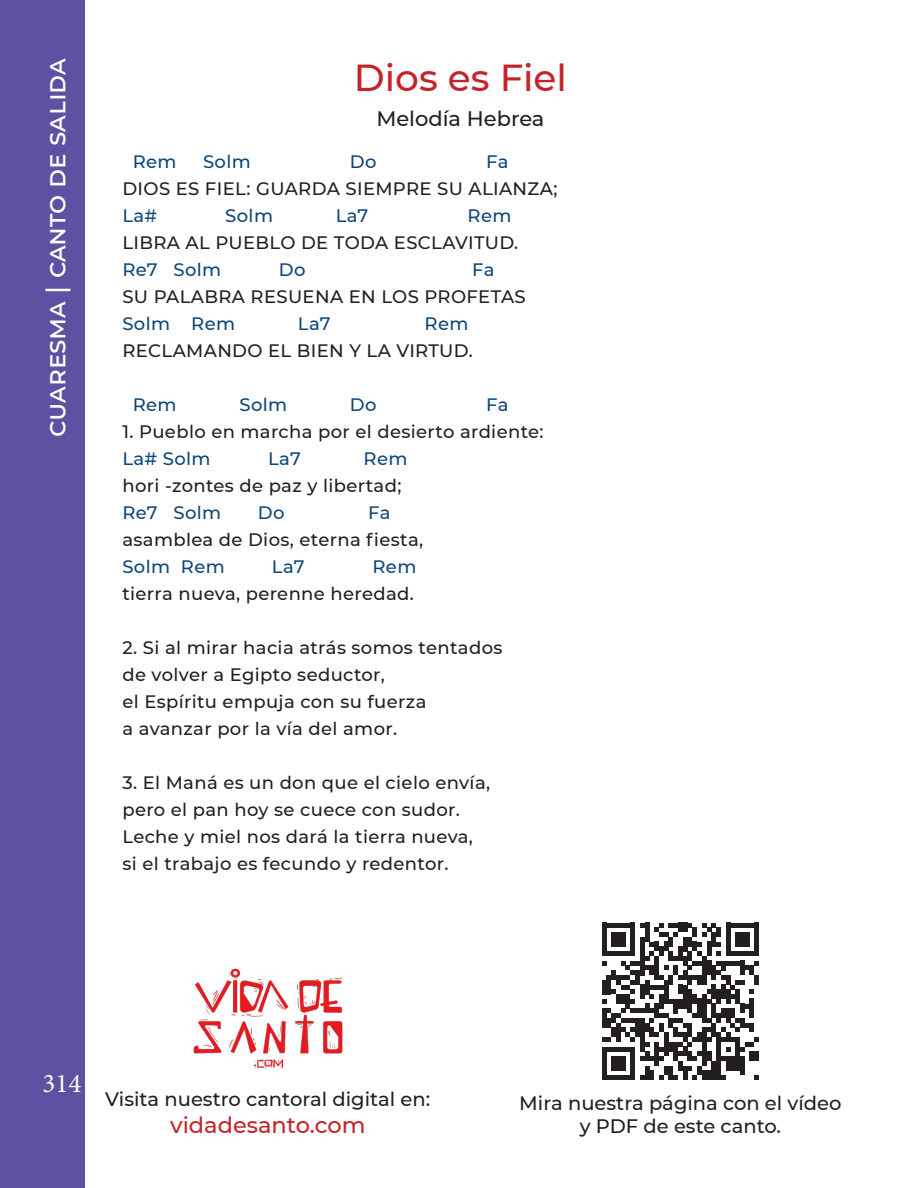
<style>
.page{position:relative;width:918px;height:1188px;background:#fff}
.page>*{position:absolute;margin:0;border:0;box-sizing:border-box;transform-origin:0 0}
.t1{font:500 37.5px "Montserrat";color:#c42429}
.t2{font:500 27px "Montserrat";letter-spacing:-.01em;color:#fff}
.t3{font:27px "Minion Pro";color:#fff}
.t4{font:500 22.5px "Montserrat";color:#c42429}
.t5{font:500 21px "Montserrat";color:#231f20}
.t6{font:500 19.5px/23.4px "Montserrat";color:#231f20;text-align:center}
.t7{font:500 18px "Montserrat";letter-spacing:.02em;color:#231f20}
.t8{font:500 18px "Montserrat";letter-spacing:.02em;color:#0d467b}
</style>
<div class="page">
<div style="left:0;top:0;width:85px;height:1188px;background:#5e51a2"></div>
<img style="left:193px;top:968px;width:150px;height:101px">
<svg style="left:602px;top:923px;width:157px;height:157px"></svg>
<p class="t2" style="left:37px;top:437px;width:381px;rotate:-90deg">cuaresma | canto de salida</p>
<p class="t1" style="left:354px;top:52px;width:215px">Dios es Fiel</p>
<p class="t5" style="left:376px;top:104px;width:170px">Melodía Hebrea</p>
<p class="t8" style="left:133px;top:149px;width:45px">Rem</p>
<p class="t8" style="left:203px;top:149px;width:49px">Solm</p>
<p class="t8" style="left:350px;top:149px;width:28px">Do</p>
<p class="t8" style="left:486px;top:149px;width:24px">Fa</p>
<p class="t7" style="left:122px;top:176px;width:437px">DIOS ES FIEL: GUARDA SIEMPRE SU ALIANZA;</p>
<p class="t8" style="left:122px;top:203px;width:36px">La#</p>
<p class="t8" style="left:225px;top:203px;width:49px">Solm</p>
<p class="t8" style="left:336px;top:203px;width:34px">La7</p>
<p class="t8" style="left:468px;top:203px;width:45px">Rem</p>
<p class="t7" style="left:122px;top:230px;width:397px">LIBRA AL PUEBLO DE TODA ESCLAVITUD.</p>
<p class="t8" style="left:122px;top:257px;width:100px">Re7 Solm</p>
<p class="t8" style="left:279px;top:257px;width:28px">Do</p>
<p class="t8" style="left:472px;top:257px;width:24px">Fa</p>
<p class="t7" style="left:122px;top:284px;width:405px">SU PALABRA RESUENA EN LOS PROFETAS</p>
<p class="t8" style="left:122px;top:311px;width:114px">Solm Rem</p>
<p class="t8" style="left:298px;top:311px;width:34px">La7</p>
<p class="t8" style="left:425px;top:311px;width:45px">Rem</p>
<p class="t7" style="left:122px;top:338px;width:352px">RECLAMANDO EL BIEN Y LA VIRTUD.</p>
<p class="t8" style="left:133px;top:392px;width:45px">Rem</p>
<p class="t8" style="left:239px;top:392px;width:49px">Solm</p>
<p class="t8" style="left:350px;top:392px;width:28px">Do</p>
<p class="t8" style="left:486px;top:392px;width:24px">Fa</p>
<p class="t7" style="left:122px;top:419px;width:423px">1. Pueblo en marcha por el desierto ardiente:</p>
<p class="t8" style="left:122px;top:446px;width:90px">La# Solm</p>
<p class="t8" style="left:268px;top:446px;width:34px">La7</p>
<p class="t8" style="left:364px;top:446px;width:45px">Rem</p>
<p class="t7" style="left:122px;top:473px;width:281px">hori -zontes de paz y libertad;</p>
<p class="t8" style="left:122px;top:500px;width:100px">Re7 Solm</p>
<p class="t8" style="left:258px;top:500px;width:28px">Do</p>
<p class="t8" style="left:368px;top:500px;width:24px">Fa</p>
<p class="t7" style="left:122px;top:527px;width:302px">asamblea de Dios, eterna fiesta,</p>
<p class="t8" style="left:122px;top:554px;width:104px">Solm Rem</p>
<p class="t8" style="left:272px;top:554px;width:34px">La7</p>
<p class="t8" style="left:373px;top:554px;width:45px">Rem</p>
<p class="t7" style="left:122px;top:581px;width:293px">tierra nueva, perenne heredad.</p>
<p class="t7" style="left:122px;top:635px;width:382px">2. Si al mirar hacia atrás somos tentados</p>
<p class="t7" style="left:122px;top:662px;width:264px">de volver a Egipto seductor,</p>
<p class="t7" style="left:122px;top:689px;width:306px">el Espíritu empuja con su fuerza</p>
<p class="t7" style="left:122px;top:716px;width:276px">a avanzar por la vía del amor.</p>
<p class="t7" style="left:122px;top:770px;width:369px">3. El Maná es un don que el cielo envía,</p>
<p class="t7" style="left:122px;top:797px;width:339px">pero el pan hoy se cuece con sudor.</p>
<p class="t7" style="left:122px;top:824px;width:352px">Leche y miel nos dará la tierra nueva,</p>
<p class="t7" style="left:122px;top:851px;width:328px">si el trabajo es fecundo y redentor.</p>
<h2 class="t3" style="left:43px;top:1065px;width:40px">314</h2>
<p class="t6" style="left:105px;top:1087px;width:326px">Visita nuestro cantoral digital en:</p>
<p class="t4" style="left:170px;top:1110px;width:197px">vidadesanto.com</p>
<p class="t6" style="left:519px;top:1090px;width:324px">Mira nuestra página con el vídeo y PDF de este canto.</p>
</div>
